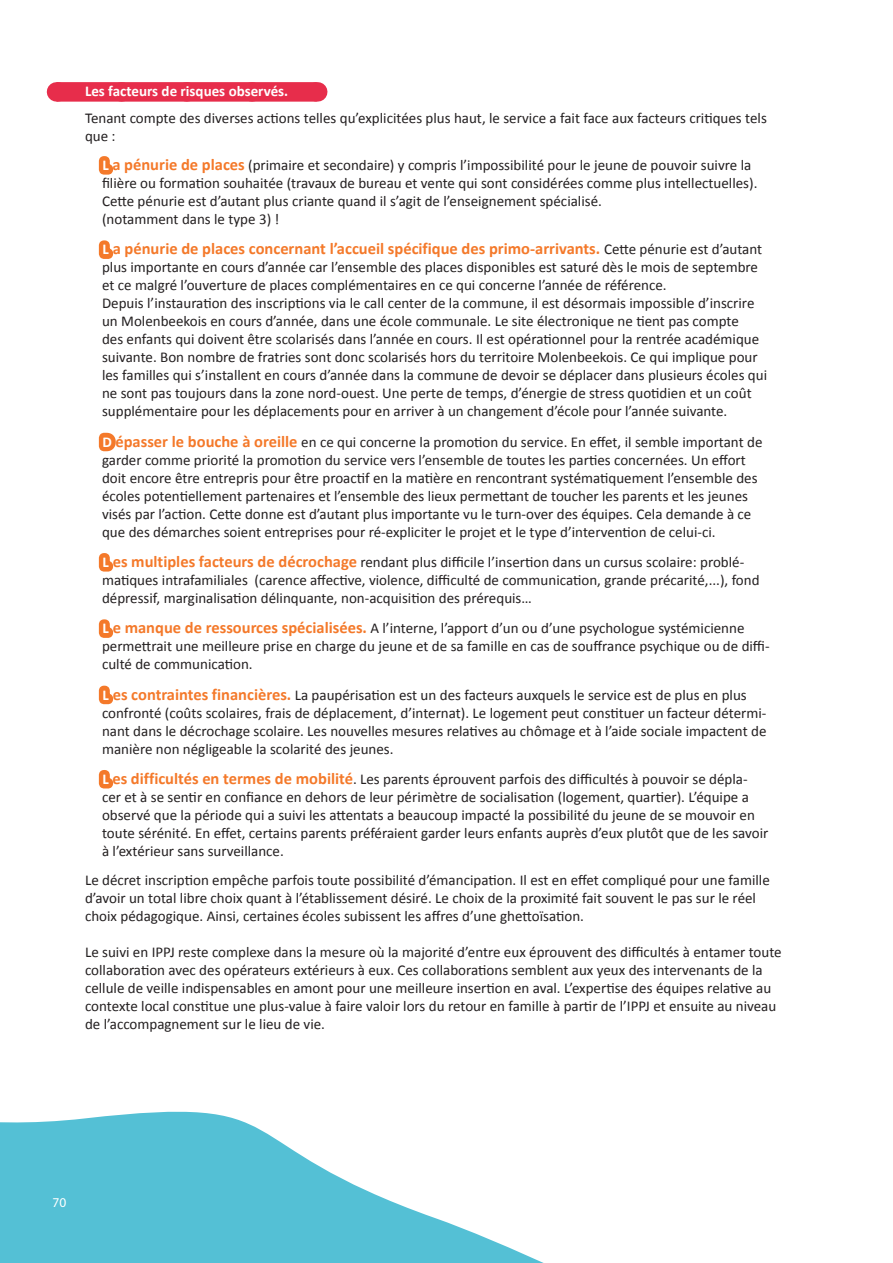
<style>
.page{position:relative;width:893px;height:1263px;background:#fff}
.page>*{position:absolute;margin:0;border:0;box-sizing:border-box;transform-origin:0 0}
.texte-sous-orange{font:700 16.5px "Calibri";color:#f4792a}
.texte-sous-orange-2{font:15px/18px "Calibri";color:#231f20}
.texte{font:15px/18px "Calibri";color:#231f20}
.ROSE_endessous-sstit{font:700 15px "Calibri";color:#fff}
.t1{font:13.5px "Myriad Pro";color:#fff}
.s1{font-weight:700;color:#f4792a}
.s2{font-weight:700;font-size:16.5px;color:#f4792a}
.s3{font-size:15px}
.s4{font-weight:400;font-size:15px;color:#231f20}
</style>
<div class="page">
<svg style="left:0;top:1111px;width:544px;height:152px;fill:#54c0d5"></svg>
<div style="left:57px;top:82px;width:260px;height:20px;background:#e72d4b"></div>
<svg style="left:122px;top:82px;width:162px;height:20px"></svg>
<svg style="left:317px;top:82px;width:1px;height:20px"></svg>
<p class="ROSE_endessous-sstit" style="left:85px;top:82px;width:205px">Les facteurs de risques observés.</p>
<p class="texte" style="left:85px;top:109px;width:683px">Tenant compte des diverses actions telles qu’explicitées plus haut, le service a fait face aux facteurs critiques tels que :</p>
<p class="texte-sous-orange-2" style="left:102px;top:155px;width:657px"><span class="s1">L</span> <span class="s2">a pénurie de places</span> (primaire et secondaire) y compris l’impossibilité pour le jeune de pouvoir suivre la filière ou formation souhaitée (travaux de bureau et vente qui sont considérées comme plus intellectuelles).<br>Cette pénurie est d’autant plus criante quand il s’agit de l’enseignement spécialisé.</p>
<p class="texte-sous-orange-2" style="left:102px;top:209px;width:179px">(notamment dans le type 3) !</p>
<p class="texte-sous-orange" style="left:102px;top:239px;width:661px"><span class="s3">L</span> a pénurie de places concernant l’accueil spécifique des primo-arrivants. <span class="s4">Cette pénurie est d’autant</span></p>
<p class="texte-sous-orange-2" style="left:102px;top:258px;width:658px">plus importante en cours d’année car l’ensemble des places disponibles est saturé dès le mois de septembre et ce malgré l’ouverture de places complémentaires en ce qui concerne l’année de référence.</p>
<p class="texte-sous-orange-2" style="left:102px;top:294px;width:667px">Depuis l’instauration des inscriptions via le call center de la commune, il est désormais impossible d’inscrire un Molenbeekois en cours d’année, dans une école communale. Le site électronique ne tient pas compte<br>des enfants qui doivent être scolarisés dans l’année en cours. Il est opérationnel pour la rentrée académique suivante. Bon nombre de fratries sont donc scolarisés hors du territoire Molenbeekois. Ce qui implique pour les familles qui s’installent en cours d’année dans la commune de devoir se déplacer dans plusieurs écoles qui ne sont pas toujours dans la zone nord-ouest. Une perte de temps, d’énergie de stress quotidien et un coût supplémentaire pour les déplacements pour en arriver à un changement d’école pour l’année suivante.</p>
<p class="texte-sous-orange-2" style="left:102px;top:432px;width:662px"><span class="s1">D</span> <span class="s2">épasser le bouche à oreille</span> en ce qui concerne la promotion du service. En effet, il semble important de garder comme priorité la promotion du service vers l’ensemble de toutes les parties concernées. Un effort doit encore être entrepris pour être proactif en la matière en rencontrant systématiquement l’ensemble des écoles potentiellement partenaires et l’ensemble des lieux permettant de toucher les parents et les jeunes visés par l’action. Cette donne est d’autant plus importante vu le turn-over des équipes. Cela demande à ce que des démarches soient entreprises pour ré-expliciter le projet et le type d’intervention de celui-ci.</p>
<p class="texte-sous-orange-2" style="left:102px;top:552px;width:659px"><span class="s1">L</span> <span class="s2">es multiples facteurs de décrochage</span> rendant plus difficile l’insertion dans un cursus scolaire: problé&shy;matiques intrafamiliales (carence affective, violence, difficulté de communication, grande précarité,...), fond dépressif, marginalisation délinquante, non-acquisition des prérequis…</p>
<p class="texte-sous-orange-2" style="left:102px;top:619px;width:669px"><span class="s1">L</span> <span class="s2">e manque de ressources spécialisées.</span> A l’interne, l’apport d’un ou d’une psychologue systémicienne permettrait une meilleure prise en charge du jeune et de sa famille en cas de souffrance psychique ou de diffi&shy;culté de communication.</p>
<p class="texte-sous-orange-2" style="left:102px;top:685px;width:666px"><span class="s1">L</span> <span class="s2">es contraintes financières.</span> La paupérisation est un des facteurs auxquels le service est de plus en plus confronté (coûts scolaires, frais de déplacement, d’internat). Le logement peut constituer un facteur détermi&shy;nant dans le décrochage scolaire. Les nouvelles mesures relatives au chômage et à l’aide sociale impactent de manière non négligeable la scolarité des jeunes.</p>
<p class="texte-sous-orange-2" style="left:102px;top:769px;width:668px"><span class="s1">L</span> <span class="s2">es difficultés en termes de mobilité</span>. Les parents éprouvent parfois des difficultés à pouvoir se dépla&shy;cer et à se sentir en confiance en dehors de leur périmètre de socialisation (logement, quartier). L’équipe a observé que la période qui a suivi les attentats a beaucoup impacté la possibilité du jeune de se mouvoir en toute sérénité. En effet, certains parents préféraient garder leurs enfants auprès d’eux plutôt que de les savoir à l’extérieur sans surveillance.</p>
<p class="texte" style="left:85px;top:870px;width:686px">Le décret inscription empêche parfois toute possibilité d’émancipation. Il est en effet compliqué pour une famille d’avoir un total libre choix quant à l’établissement désiré. Le choix de la proximité fait souvent le pas sur le réel choix pédagogique. Ainsi, certaines écoles subissent les affres d’une ghettoïsation.</p>
<p class="texte" style="left:85px;top:942px;width:698px">Le suivi en IPPJ reste complexe dans la mesure où la majorité d’entre eux éprouvent des difficultés à entamer toute collaboration avec des opérateurs extérieurs à eux. Ces collaborations semblent aux yeux des intervenants de la cellule de veille indispensables en amont pour une meilleure insertion en aval. L’expertise des équipes relative au contexte local constitue une plus-value à faire valoir lors du retour en famille à partir de l’IPPJ et ensuite au niveau de l’accompagnement sur le lieu de vie.</p>
<p class="t1" style="left:53px;top:1194px;width:15px">70</p>
</div>
